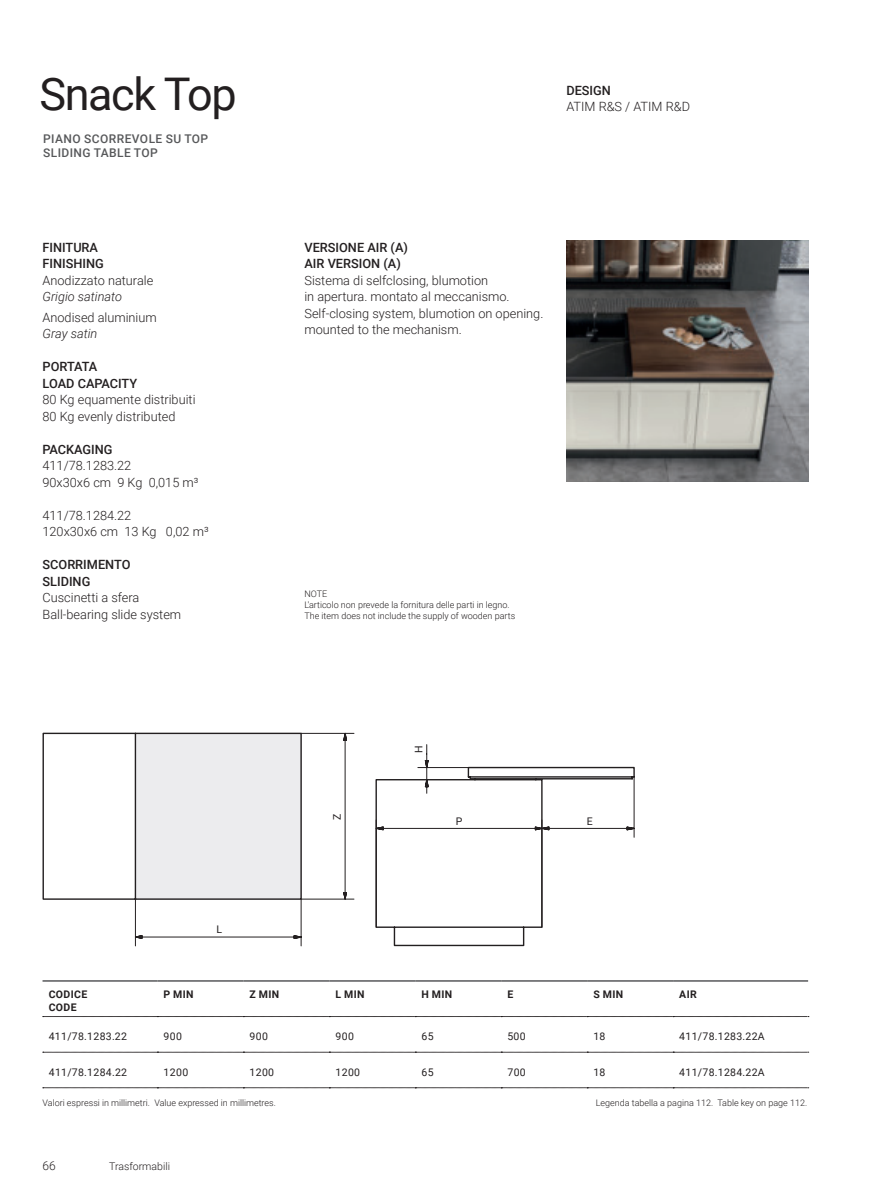
<style>
.page{position:relative;width:893px;height:1191px;background:#fff}
.page>*{position:absolute;margin:0;border:0;box-sizing:border-box;transform-origin:0 0}
.t1{font:45px "Roboto";letter-spacing:-.03em;color:#231f20}
.t2{font:300 12.75px/16.5px "Roboto";color:#231f20}
.t3{font:500 12.75px/16.5px "Roboto";color:#231f20}
.t4{font:italic 300 12.75px "Roboto";color:#231f20}
.t5{font:500 12px/14.4px "Roboto";letter-spacing:.035em;color:#57585a}
.t6{font:300 12px "Roboto";color:#231f20}
.t7{font:10.5px "Roboto";letter-spacing:.035em;color:#231f20}
.t8{font:700 10.5px/12.6px "Roboto";letter-spacing:.035em;color:#231f20}
.t9{font:300 10.5px "Roboto";color:#231f20}
.t10{font:300 9px/10.8px "Roboto";color:#231f20}
</style>
<div class="page">
<svg style="left:43px;top:981px;width:766px;height:36px"></svg>
<svg style="left:43px;top:1052px;width:766px;height:1px"></svg>
<svg style="left:43px;top:1087px;width:766px;height:1px"></svg>
<hr style="left:43px;top:980px;width:114px;height:1px;background:#57585a">
<hr style="left:157px;top:980px;width:86px;height:1px;background:#57585a">
<hr style="left:243px;top:980px;width:86px;height:1px;background:#57585a">
<hr style="left:329px;top:980px;width:86px;height:1px;background:#57585a">
<hr style="left:415px;top:980px;width:86px;height:1px;background:#57585a">
<hr style="left:501px;top:980px;width:86px;height:1px;background:#57585a">
<hr style="left:587px;top:980px;width:86px;height:1px;background:#57585a">
<hr style="left:673px;top:980px;width:135px;height:1px;background:#57585a">
<svg style="left:42px;top:732px;width:91px;height:168px"></svg>
<svg style="left:133px;top:732px;width:221px;height:214px"></svg>
<svg style="left:375px;top:927px;width:168px;height:20px"></svg>
<svg style="left:375px;top:744px;width:260px;height:183px"></svg>
<img style="left:567px;top:240px;width:241px;height:242px">
<h1 class="t1" style="left:39px;top:62px;width:199px">Snack Top</h1>
<p class="t3" style="left:566px;top:81px;width:46px">DESIGN</p>
<p class="t2" style="left:566px;top:98px;width:125px">ATIM R&amp;S / ATIM R&amp;D</p>
<p class="t5" style="left:43px;top:131px;width:167px">PIANO SCORREVOLE SU TOP<br>SLIDING TABLE TOP</p>
<p class="t3" style="left:43px;top:238px;width:63px">FINITURA<br>FINISHING</p>
<p class="t2" style="left:43px;top:271px;width:112px">Anodizzato naturale</p>
<p class="t4" style="left:43px;top:288px;width:81px">Grigio satinato</p>
<p class="t2" style="left:43px;top:308px;width:116px">Anodised aluminium</p>
<p class="t4" style="left:43px;top:325px;width:56px">Gray satin</p>
<p class="t3" style="left:43px;top:358px;width:96px">PORTATA<br>LOAD CAPACITY</p>
<p class="t2" style="left:43px;top:391px;width:154px">80 Kg equamente distribuiti<br>80 Kg evenly distributed</p>
<p class="t3" style="left:43px;top:440px;width:72px">PACKAGING</p>
<p class="t2" style="left:43px;top:457px;width:157px">411/78.1283.22<br>90x30x6 cm 9 Kg 0,015 m³</p>
<p class="t2" style="left:43px;top:506px;width:168px">411/78.1284.22<br>120x30x6 cm 13 Kg 0,02 m³</p>
<p class="t3" style="left:43px;top:556px;width:89px">SCORRIMENTO<br>SLIDING</p>
<p class="t2" style="left:43px;top:589px;width:140px">Cuscinetti a sfera<br>Ball-bearing slide system</p>
<p class="t7" style="left:216px;top:921px;width:7px">L</p>
<p class="t3" style="left:304px;top:238px;width:105px">VERSIONE AIR (A)<br>AIR VERSION (A)</p>
<p class="t2" style="left:304px;top:271px;width:240px">Sistema di selfclosing, blumotion<br>in apertura. montato al meccanismo.<br>Self-closing system, blumotion on opening. mounted to the mechanism.</p>
<p class="t10" style="left:304px;top:588px;width:212px">NOTE<br>L'articolo non prevede la fornitura delle parti in legno.<br>The item does not include the supply of wooden parts</p>
<p class="t7" style="left:330px;top:820px;width:8px;rotate:-90deg">Z</p>
<p class="t7" style="left:411px;top:753px;width:9px;rotate:-90deg">H</p>
<p class="t7" style="left:456px;top:813px;width:8px">P</p>
<p class="t7" style="left:587px;top:813px;width:7px">E</p>
<p class="t8" style="left:49px;top:987px;width:40px">CODICE<br>CODE</p>
<p class="t8" style="left:164px;top:987px;width:32px">P MIN</p>
<p class="t8" style="left:249px;top:987px;width:31px">Z MIN</p>
<p class="t8" style="left:335px;top:987px;width:31px">L MIN</p>
<p class="t8" style="left:421px;top:987px;width:32px">H MIN</p>
<p class="t8" style="left:507px;top:987px;width:7px">E</p>
<p class="t8" style="left:593px;top:987px;width:31px">S MIN</p>
<p class="t8" style="left:679px;top:987px;width:19px">AIR</p>
<p class="t7" style="left:49px;top:1028px;width:80px">411/78.1283.22</p>
<p class="t7" style="left:164px;top:1028px;width:20px">900</p>
<p class="t7" style="left:249px;top:1028px;width:20px">900</p>
<p class="t7" style="left:335px;top:1028px;width:20px">900</p>
<p class="t7" style="left:421px;top:1028px;width:14px">65</p>
<p class="t7" style="left:507px;top:1028px;width:20px">500</p>
<p class="t7" style="left:593px;top:1028px;width:14px">18</p>
<p class="t7" style="left:679px;top:1028px;width:87px">411/78.1283.22A</p>
<p class="t7" style="left:49px;top:1064px;width:80px">411/78.1284.22</p>
<p class="t7" style="left:164px;top:1064px;width:26px">1200</p>
<p class="t7" style="left:249px;top:1064px;width:26px">1200</p>
<p class="t7" style="left:335px;top:1064px;width:26px">1200</p>
<p class="t7" style="left:421px;top:1064px;width:14px">65</p>
<p class="t7" style="left:507px;top:1064px;width:20px">700</p>
<p class="t7" style="left:593px;top:1064px;width:14px">18</p>
<p class="t7" style="left:679px;top:1064px;width:87px">411/78.1284.22A</p>
<p class="t10" style="left:43px;top:1097px;width:235px">Valori espressi in millimetri. Value expressed in millimetres.</p>
<p class="t6" style="left:43px;top:1157px;width:15px">66</p>
<p class="t9" style="left:109px;top:1158px;width:62px">Trasformabili</p>
<p class="t10" style="left:596px;top:1097px;width:213px">Legenda tabella a pagina 112. Table key on page 112.</p>
</div>
